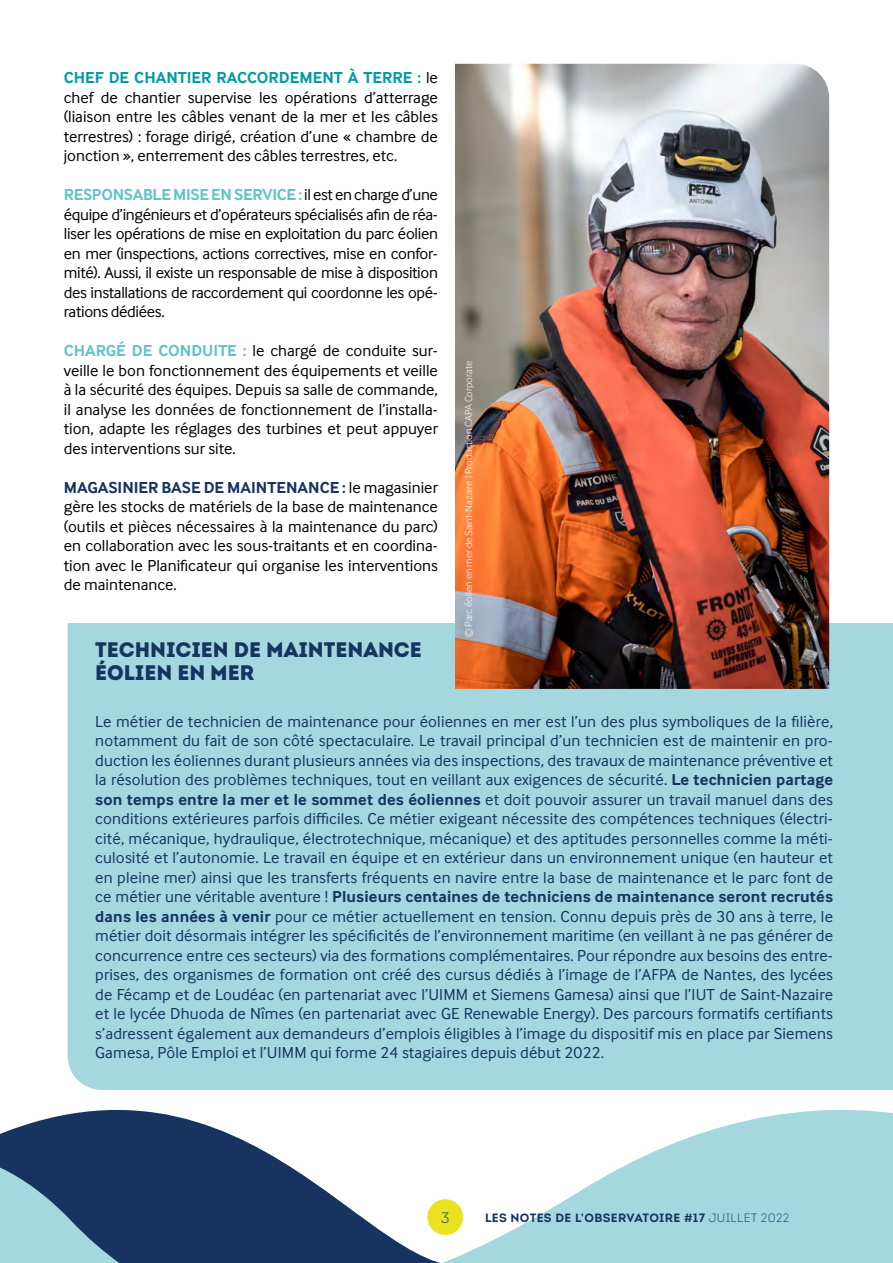
<style>
.page{position:relative;width:893px;height:1263px;background:#fff}
.page>*{position:absolute;margin:0;border:0;box-sizing:border-box;transform-origin:0 0}
.t1{font:900 21px/22.5px "Intro";color:#16345f}
.t2{font:16.5px/19.5px "Inter Face";letter-spacing:.01em;color:#16345f;text-align:justify}
.t3{font:16.5px/19.5px "Inter Face";color:#000;text-align:justify}
.t4{font:300 15px "Intro";color:#16345f}
.t5{font:700 12px "Intro";letter-spacing:.03em;color:#16345f}
.t6{font:300 10.5px "Inter Face";color:#fff}
.s1{font-weight:700;color:#009ba4}
.s2{font-weight:700;color:#64c2c9}
.s3{font-weight:700;color:#16345f}
.s4{font-weight:700}
.s5{font-weight:300}
</style>
<div class="page">
<svg style="left:656px;top:1110px;width:237px;height:153px;fill:#a4d7de"></svg>
<svg style="left:0;top:990px;width:264px;height:161px"></svg>
<svg style="left:0;top:1151px;width:876px;height:112px"></svg>
<div style="left:427px;top:1199px;width:36px;height:36px;background:#e8e221;border-radius:50%"></div>
<div style="left:68px;top:623px;width:825px;height:467px;background:#a4d7de"></div>
<img style="left:455px;top:64px;width:374px;height:625px">
<p class="t3" style="left:64px;top:68px;width:376px"><span class="s1">CHEF DE CHANTIER RACCORDEMENT À TERRE :</span> le chef de chantier supervise les opérations d’atterrage (liaison entre les câbles venant de la mer et les câbles terrestres) : forage dirigé, création d’une « chambre de jonction », enterrement des câbles terrestres, etc.</p>
<p class="t3" style="left:64px;top:185px;width:376px"><span class="s2">RESPONSABLE MISE EN SERVICE :</span> il est en charge d’une équipe d’ingénieurs et d’opérateurs spécialisés afin de réa&shy;liser les opérations de mise en exploitation du parc éolien en mer (inspections, actions correctives, mise en confor&shy;mité). Aussi, il existe un responsable de mise à disposition des installations de raccordement qui coordonne les opé&shy;rations dédiées.</p>
<p class="t3" style="left:64px;top:341px;width:376px"><span class="s2">CHARGÉ DE CONDUITE :</span> le chargé de conduite sur&shy;veille le bon fonctionnement des équipements et veille à la sécurité des équipes. Depuis sa salle de commande, il analyse les données de fonctionnement de l’installa&shy;tion, adapte les réglages des turbines et peut appuyer des interventions sur site.</p>
<p class="t3" style="left:64px;top:477px;width:376px"><span class="s3">MAGASINIER BASE DE MAINTENANCE :</span> le magasinier gère les stocks de matériels de la base de maintenance (outils et pièces nécessaires à la maintenance du parc) en collaboration avec les sous-traitants et en coordina&shy;tion avec le Planificateur qui organise les interventions de maintenance.</p>
<p class="t6" style="left:463px;top:637px;width:277px;rotate:-90deg">© Parc éolien en mer de Saint-Nazaire | Production CAPA Corporate</p>
<p class="t1" style="left:95px;top:638px;width:328px">TECHNICIEN DE MAINTENANCE<br>ÉOLIEN EN MER</p>
<p class="t2" style="left:95px;top:711px;width:739px">Le métier de technicien de maintenance pour éoliennes en mer est l’un des plus symboliques de la filière, notamment du fait de son côté spectaculaire. Le travail principal d’un technicien est de maintenir en pro&shy;duction les éoliennes durant plusieurs années via des inspections, des travaux de maintenance préventive et la résolution des problèmes techniques, tout en veillant aux exigences de sécurité. <span class="s4">Le technicien partage son temps entre la mer et le sommet des éoliennes</span> et doit pouvoir assurer un travail manuel dans des conditions extérieures parfois difficiles. Ce métier exigeant nécessite des compétences techniques (électri&shy;cité, mécanique, hydraulique, électrotechnique, mécanique) et des aptitudes personnelles comme la méti&shy;culosité et l’autonomie. Le travail en équipe et en extérieur dans un environnement unique (en hauteur et en pleine mer) ainsi que les transferts fréquents en navire entre la base de maintenance et le parc font de ce métier une véritable aventure ! <span class="s4">Plusieurs centaines de techniciens de maintenance seront recrutés dans les années à venir</span> pour ce métier actuellement en tension. Connu depuis près de 30 ans à terre, le métier doit désormais intégrer les spécificités de l’environnement maritime (en veillant à ne pas générer de concurrence entre ces secteurs) via des formations complémentaires. Pour répondre aux besoins des entre&shy;prises, des organismes de formation ont créé des cursus dédiés à l’image de l’AFPA de Nantes, des lycées de Fécamp et de Loudéac (en partenariat avec l’UIMM et Siemens Gamesa) ainsi que l’IUT de Saint-Nazaire et le lycée Dhuoda de Nîmes (en partenariat avec GE Renewable Energy). Des parcours formatifs certifiants s’adressent également aux demandeurs d’emplois éligibles à l’image du dispositif mis en place par Siemens Gamesa, Pôle Emploi et l’UIMM qui forme 24 stagiaires depuis début 2022.</p>
<p class="t4" style="left:441px;top:1208px;width:10px">3</p>
<p class="t5" style="left:485px;top:1210px;width:306px">LES NOTES DE L’OBSERVATOIRE #17 <span class="s5">JUILLET 2022</span></p>
</div>
